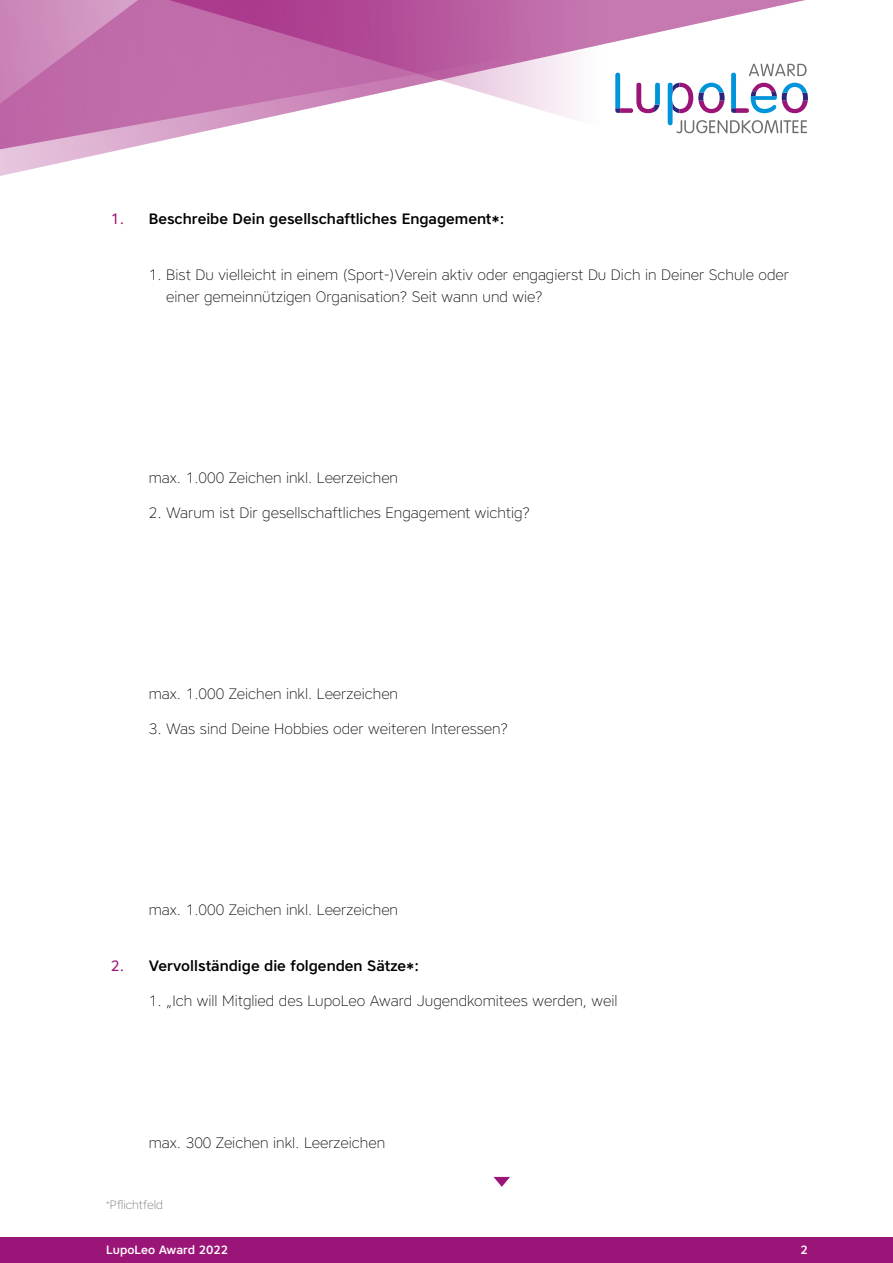
<style>
.page{position:relative;width:893px;height:1263px;background:#fff}
.page>*{position:absolute;margin:0;border:0;box-sizing:border-box;transform-origin:0 0}
.t1{font:200 15px/21.8px "Core Sans A25";color:#000}
.t2{font:500 15px "Core Sans A55";color:#000}
.t3{font:500 12px "Core Sans A55";color:#fff}
.t4{font:200 12px "Core Sans A25";color:#706f6f}
.s1{font-family:"Core Sans A45";font-weight:400;color:#9b1477}
</style>
<div class="page">
<svg style="left:0;top:0;width:138px;height:176px;background:#cd8bbb"></svg>
<svg style="left:138px;top:0;width:669px;height:146px"></svg>
<div style="left:0;top:1237px;width:893px;height:26px;background:#9b1477"></div>
<svg style="left:615px;top:73px;width:45px;height:40px"></svg>
<svg style="left:668px;top:64px;width:140px;height:69px"></svg>
<svg style="left:493px;top:1177px;width:17px;height:10px"></svg>
<p class="t2" style="left:111px;top:208px;width:395px"><span class="s1">1.</span> Beschreibe Dein gesellschaftliches Engagement*:</p>
<p class="t1" style="left:166px;top:263px;width:624px;text-indent:-17px">1. Bist Du vielleicht in einem (Sport-)Verein aktiv oder engagierst Du Dich in Deiner Schule oder einer gemeinnützigen Organisation? Seit wann und wie?</p>
<p class="t1" style="left:149px;top:467px;width:251px">max. 1.000 Zeichen inkl. Leerzeichen</p>
<p class="t1" style="left:149px;top:501px;width:383px">2. Warum ist Dir gesellschaftliches Engagement wichtig?</p>
<p class="t1" style="left:149px;top:683px;width:251px">max. 1.000 Zeichen inkl. Leerzeichen</p>
<p class="t1" style="left:149px;top:717px;width:361px">3. Was sind Deine Hobbies oder weiteren Interessen?</p>
<p class="t1" style="left:149px;top:899px;width:251px">max. 1.000 Zeichen inkl. Leerzeichen</p>
<p class="t2" style="left:111px;top:956px;width:310px"><span class="s1">2.</span> Vervollständige die folgenden Sätze*:</p>
<p class="t1" style="left:149px;top:989px;width:470px">1. „Ich will Mitglied des LupoLeo Award Jugendkomitees werden, weil</p>
<p class="t1" style="left:149px;top:1131px;width:238px">max. 300 Zeichen inkl. Leerzeichen</p>
<p class="t4" style="left:106px;top:1197px;width:58px"><sup>*</sup>Pflichtfeld</p>
<p class="t3" style="left:106px;top:1241px;width:123px">LupoLeo Award 2022</p>
<p class="t3" style="left:800px;top:1241px;width:9px">2</p>
</div>
